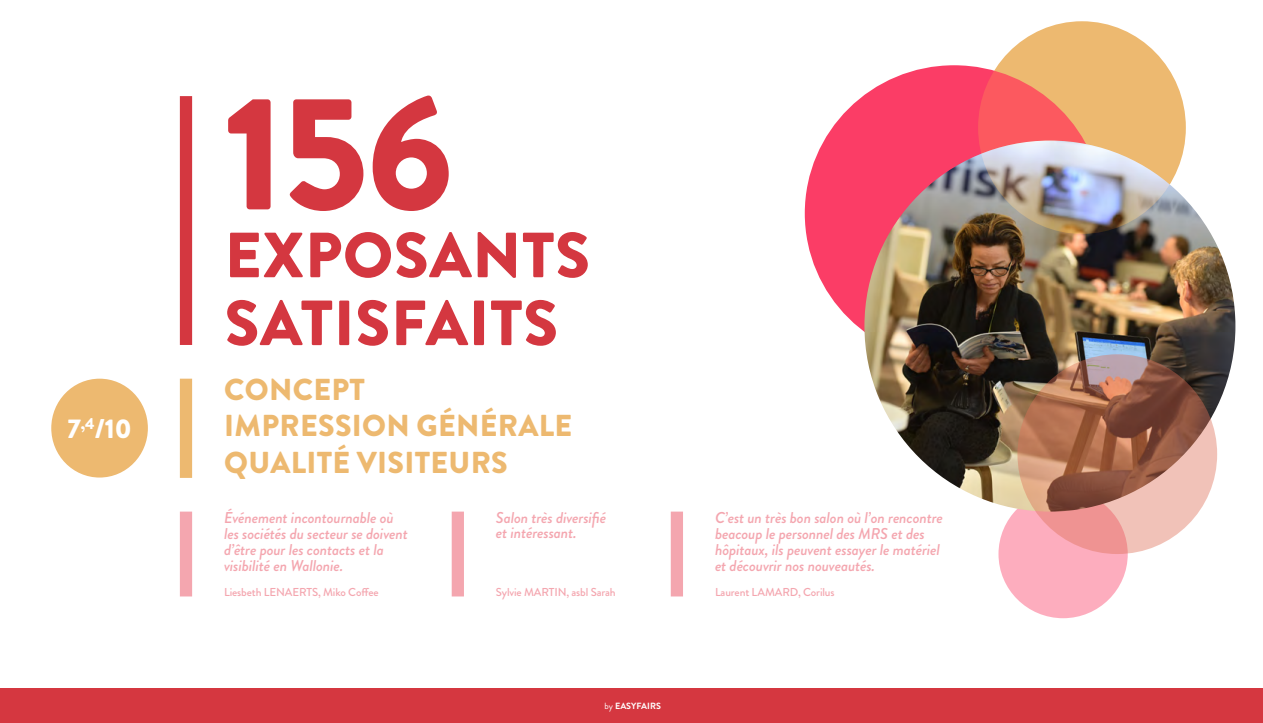
<style>
.page{position:relative;width:1263px;height:723px;background:#fff}
.page>*{position:absolute;margin:0;border:0;box-sizing:border-box;transform-origin:0 0}
.t1{font:900 161.85px "Brandon Grotesque";color:#d43740}
.t2{font:900 63.6px/67.8px "Brandon Grotesque";letter-spacing:.01em;color:#d43740}
.t3{font:900 30.3px/36.6px "Brandon Grotesque";letter-spacing:.01em;color:#edb970}
.t4{font:900 27.15px "Brandon Grotesque";color:#fff}
.t5{font:italic 500 15.6px/16.2px "Brandon Grotesque";letter-spacing:-.01em;color:#f4a6af}
.t6{font:500 11.55px "Brandon Grotesque";letter-spacing:-.01em;color:#f4a6af}
.t7{font:700 9px "Brandon Grotesque";color:#fff}
.s1{font-weight:400}
</style>
<div class="page">
<div style="left:180px;top:96px;width:12px;height:249px;background:#d43740"></div>
<div style="left:180px;top:379px;width:12px;height:99px;background:#edb970"></div>
<div style="left:180px;top:511px;width:12px;height:85px;background:#f4a6af"></div>
<div style="left:452px;top:511px;width:12px;height:85px;background:#f4a6af"></div>
<div style="left:671px;top:511px;width:12px;height:85px;background:#f4a6af"></div>
<div style="left:998px;top:490px;width:130px;height:128px;background:#fdadbe;border-radius:50%"></div>
<div style="left:805px;top:65px;width:298px;height:296px;background:#fb3d66;border-radius:50%"></div>
<img style="left:864px;top:141px;width:371px;height:370px;border-radius:185px">
<svg style="left:1017px;top:354px;width:200px;height:200px;background:#b77d6b"></svg>
<img style="left:978px;top:21px;width:208px;height:213px;border-radius:50%">
<div style="left:0;top:689px;width:1263px;height:34px;background:#d53740"></div>
<div style="left:51px;top:379px;width:97px;height:98px;background:#edb970;border-radius:50%"></div>
<h3 class="t4" style="left:67px;top:409px;width:66px">7<sup>,4</sup>/10</h3>
<h1 class="t1" style="left:224px;top:39px;width:231px">156</h1>
<h2 class="t2" style="left:225px;top:222px;width:367px">EXPOSANTS<br>SATISFAITS</h2>
<h3 class="t3" style="left:224px;top:371px;width:349px">CONCEPT<br>IMPRESSION GÉNÉRALE<br>QUALITÉ VISITEURS</h3>
<p class="t5" style="left:224px;top:509px;width:185px">Événement incontournable où les sociétés du secteur se doivent d’être pour les contacts et la visibilité en Wallonie.</p>
<p class="t6" style="left:224px;top:584px;width:156px">Liesbeth LENAERTS, Miko Coffee</p>
<p class="t5" style="left:496px;top:509px;width:112px;line-height:15.8px">Salon très diversifié et intéressant.</p>
<p class="t6" style="left:496px;top:584px;width:121px">Sylvie MARTIN, asbl Sarah</p>
<p class="t7" style="left:604px;top:700px;width:58px"><span class="s1">by</span> EASYFAIRS</p>
<p class="t5" style="left:715px;top:509px;width:229px">C’est un très bon salon où l’on rencontre beacoup le personnel des MRS et des hôpitaux, ils peuvent essayer le matériel et découvrir nos nouveautés.</p>
<p class="t6" style="left:715px;top:584px;width:121px">Laurent LAMARD, Corilus</p>
</div>
